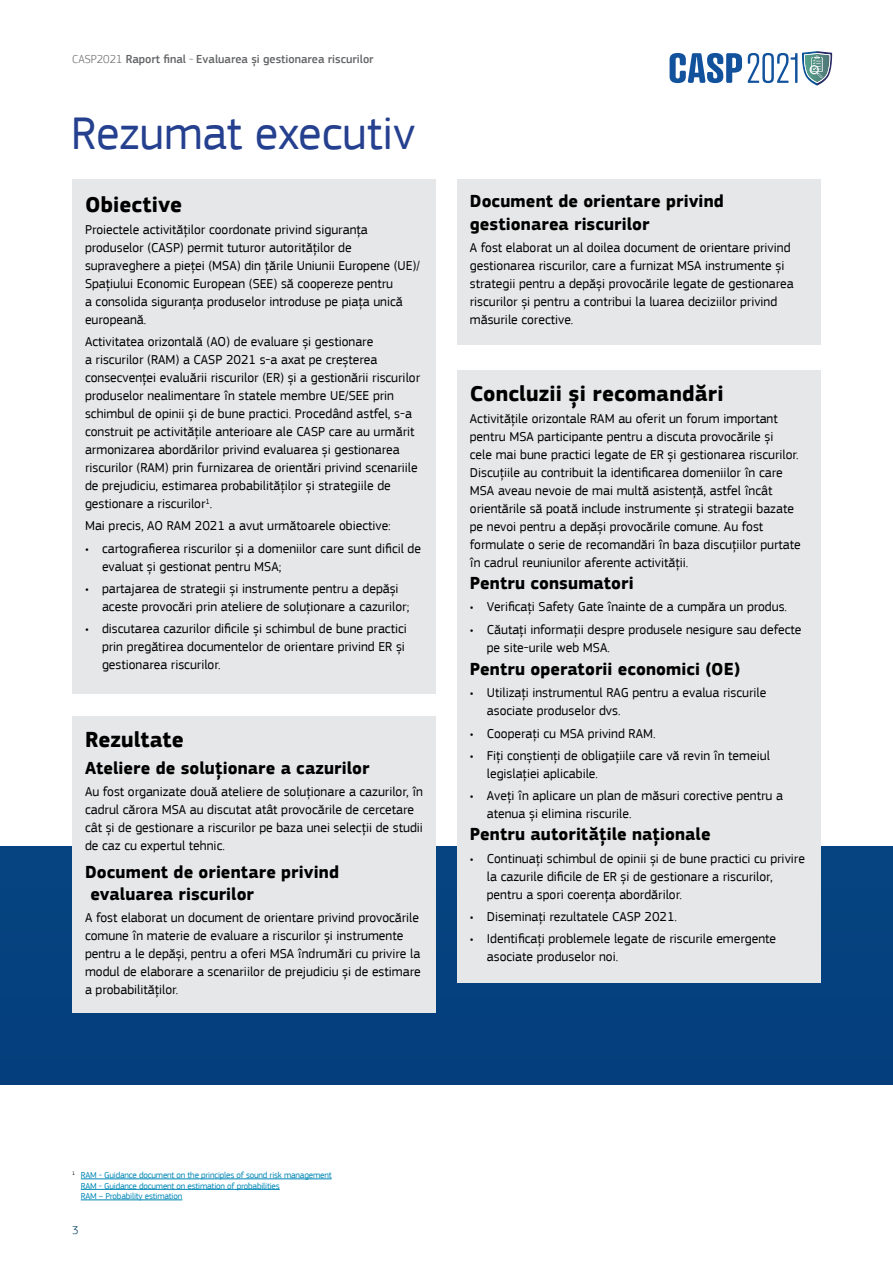
<style>
.page{position:relative;width:893px;height:1263px;background:#fff}
.page>*{position:absolute;margin:0;border:0;box-sizing:border-box;transform-origin:0 0}
.t1{font:48px "EC Square Sans Pro";letter-spacing:-.005em;color:#25408f}
.t2{font:700 22.5px "EC Square Sans Pro";letter-spacing:.005em;color:#000}
.t3{font:700 18px/22.5px "EC Square Sans Pro";letter-spacing:.005em;color:#000}
.t4{font:13.5px/18px "EC Square Sans Pro";color:#000}
.t5{font:500 12px "EC Square Sans Pro";color:#636466}
.t6{font:300 12px "EC Square Sans Pro";color:#02405d}
.t7{font:9px/10.5px "EC Square Sans Pro";letter-spacing:-.02em;color:#0187b6}
.s1{font-weight:300}
</style>
<div class="page">
<div style="left:0;top:846px;width:893px;height:238px;background:#053f7d"></div>
<div style="left:457px;top:371px;width:364px;height:612px;background:#e6e7e8"></div>
<div style="left:457px;top:179px;width:364px;height:165px;background:#e6e7e8"></div>
<div style="left:72px;top:180px;width:364px;height:514px;background:#e6e7e8"></div>
<div style="left:72px;top:716px;width:364px;height:297px;background:#e6e7e8"></div>
<hr style="left:81px;top:1178px;width:251px;height:1px;background:#0187b6">
<hr style="left:81px;top:1189px;width:199px;height:1px;background:#0187b6">
<hr style="left:81px;top:1199px;width:101px;height:1px;background:#0187b6">
<svg style="left:670px;top:53px;width:72px;height:30px"></svg>
<svg style="left:748px;top:51px;width:84px;height:35px"></svg>
<p class="t5" style="left:72px;top:52px;width:303px"><span class="s1">CASP2021</span> Raport final <span class="s1">-</span> Evaluarea și gestionarea riscurilor</p>
<h1 class="t1" style="left:71px;top:105px;width:345px">Rezumat executiv</h1>
<h2 class="t2" style="left:85px;top:191px;width:99px">Obiective</h2>
<p class="t4" style="left:85px;top:220px;width:336px">Proiectele activităților coordonate privind siguranța produselor (CASP) permit tuturor autorităților de supraveghere a pieței (MSA) din țările Uniunii Europene (UE)/ Spațiului Economic European (SEE) să coopereze pentru<br>a consolida siguranța produselor introduse pe piața unică europeană.</p>
<p class="t4" style="left:85px;top:333px;width:337px">Activitatea orizontală (AO) de evaluare și gestionare<br>a riscurilor (RAM) a CASP 2021 s-a axat pe creșterea consecvenței evaluării riscurilor (ER) și a gestionării riscurilor produselor nealimentare în statele membre UE/SEE prin schimbul de opinii și de bune practici. Procedând astfel, s-a construit pe activitățile anterioare ale CASP care au urmărit armonizarea abordărilor privind evaluarea și gestionarea riscurilor (RAM) prin furnizarea de orientări privind scenariile de prejudiciu, estimarea probabilităților și strategiile de gestionare a riscurilor<sup>1</sup>.</p>
<p class="t4" style="left:85px;top:517px;width:307px">Mai precis, AO RAM 2021 a avut următoarele obiective:</p>
<p class="t4" style="left:102px;top:539px;width:321px;text-indent:-17px">• cartografierea riscurilor și a domeniilor care sunt dificil de evaluat și gestionat pentru MSA;</p>
<p class="t4" style="left:102px;top:579px;width:309px;text-indent:-17px">• partajarea de strategii și instrumente pentru a depăși aceste provocări prin ateliere de soluționare a cazurilor;</p>
<p class="t4" style="left:102px;top:620px;width:306px;text-indent:-17px">• discutarea cazurilor dificile și schimbul de bune practici prin pregătirea documentelor de orientare privind ER și gestionarea riscurilor.</p>
<h2 class="t2" style="left:85px;top:726px;width:100px">Rezultate</h2>
<h3 class="t3" style="left:85px;top:757px;width:286px">Ateliere de soluționare a cazurilor</h3>
<p class="t4" style="left:85px;top:783px;width:340px">Au fost organizate două ateliere de soluționare a cazurilor, în cadrul cărora MSA au discutat atât provocările de cercetare cât și de gestionare a riscurilor pe baza unei selecții de studii de caz cu expertul tehnic.</p>
<h3 class="t3" style="left:85px;top:861px;width:255px">Document de orientare privind evaluarea riscurilor</h3>
<p class="t4" style="left:85px;top:909px;width:337px">A fost elaborat un document de orientare privind provocările comune în materie de evaluare a riscurilor și instrumente pentru a le depăși, pentru a oferi MSA îndrumări cu privire la modul de elaborare a scenariilor de prejudiciu și de estimare a probabilităților.</p>
<h3 class="t3" style="left:470px;top:190px;width:255px">Document de orientare privind gestionarea riscurilor</h3>
<p class="t4" style="left:470px;top:238px;width:325px">A fost elaborat un al doilea document de orientare privind gestionarea riscurilor, care a furnizat MSA instrumente și strategii pentru a depăși provocările legate de gestionarea riscurilor și pentru a contribui la luarea deciziilor privind măsurile corective.</p>
<h2 class="t2" style="left:470px;top:380px;width:255px">Concluzii și recomandări</h2>
<p class="t4" style="left:470px;top:409px;width:332px">Activitățile orizontale RAM au oferit un forum important pentru MSA participante pentru a discuta provocările și<br>cele mai bune practici legate de ER și gestionarea riscurilor.<br>Discuțiile au contribuit la identificarea domeniilor în care MSA aveau nevoie de mai multă asistență, astfel încât orientările să poată include instrumente și strategii bazate pe nevoi pentru a depăși provocările comune. Au fost formulate o serie de recomandări în baza discuțiilor purtate în cadrul reuniunilor aferente activității.</p>
<h3 class="t3" style="left:470px;top:572px;width:165px">Pentru consumatori</h3>
<p class="t4" style="left:470px;top:598px;width:319px">• Verificați Safety Gate înainte de a cumpăra un produs.</p>
<p class="t4" style="left:487px;top:620px;width:316px;text-indent:-17px">• Căutați informații despre produsele nesigure sau defecte pe site-urile web MSA.</p>
<h3 class="t3" style="left:470px;top:658px;width:272px">Pentru operatorii economici (OE)</h3>
<p class="t4" style="left:487px;top:684px;width:281px;text-indent:-17px">• Utilizați instrumentul RAG pentru a evalua riscurile asociate produselor dvs.</p>
<p class="t4" style="left:470px;top:724px;width:187px">• Cooperați cu MSA privind RAM.</p>
<p class="t4" style="left:487px;top:746px;width:284px;text-indent:-17px">• Fiți conștienți de obligațiile care vă revin în temeiul legislației aplicabile.</p>
<p class="t4" style="left:487px;top:787px;width:298px;text-indent:-17px">• Aveți în aplicare un plan de măsuri corective pentru a atenua și elimina riscurile.</p>
<h3 class="t3" style="left:470px;top:824px;width:242px">Pentru autoritățile naționale</h3>
<p class="t4" style="left:487px;top:849px;width:320px;text-indent:-17px">• Continuați schimbul de opinii și de bune practici cu privire la cazurile dificile de ER și de gestionare a riscurilor, pentru a spori coerența abordărilor.</p>
<p class="t4" style="left:470px;top:907px;width:209px">• Diseminați rezultatele CASP 2021.</p>
<p class="t4" style="left:487px;top:930px;width:291px;text-indent:-17px">• Identificați problemele legate de riscurile emergente asociate produselor noi.</p>
<p class="t7" style="left:81px;top:1170px;width:252px;text-indent:-9px"><sup>1</sup> RAM - Guidance document on the principles of sound risk management<br>RAM - Guidance document on estimation of probabilities<br>RAM – Probability estimation</p>
<p class="t6" style="left:72px;top:1223px;width:8px">3</p>
</div>
